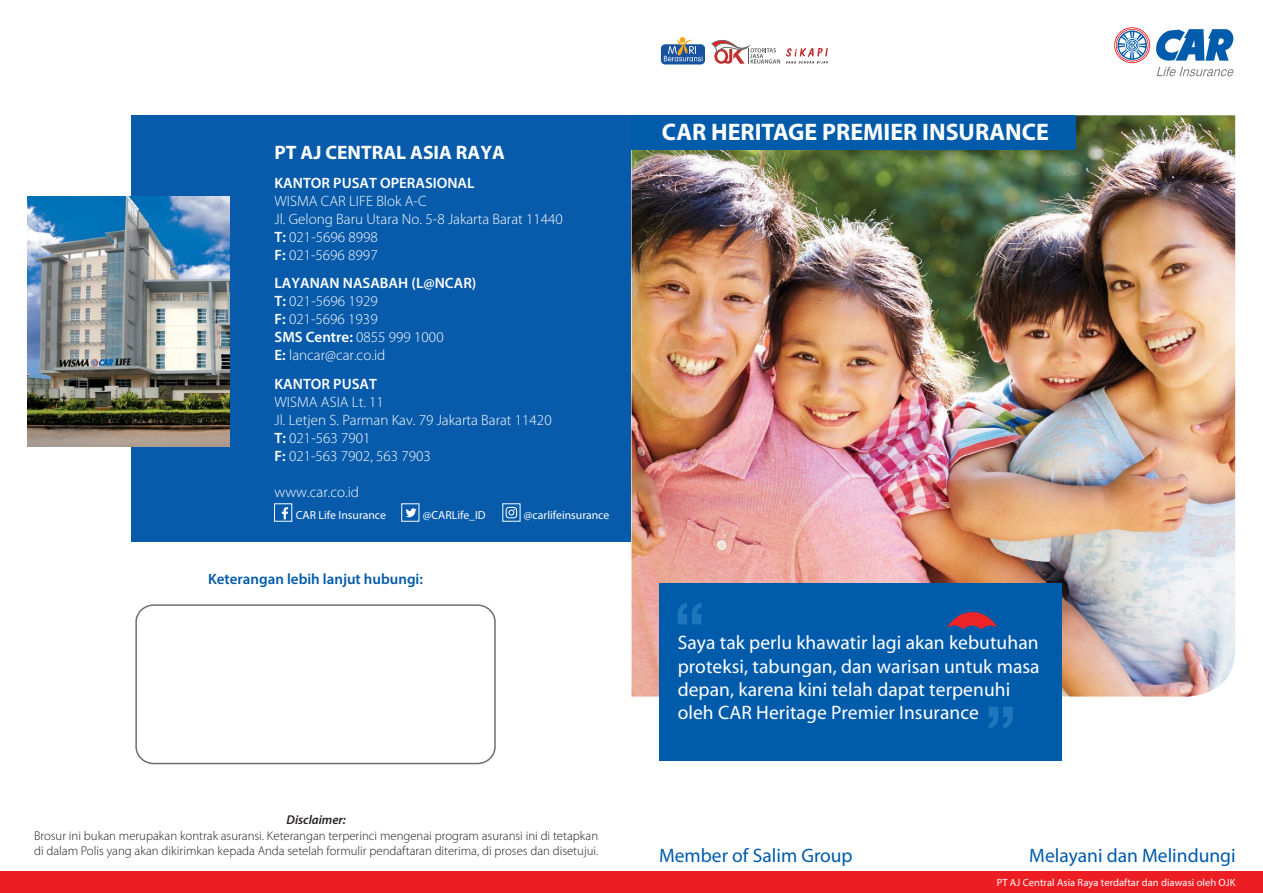
<style>
.page{position:relative;width:1263px;height:893px;background:#fff}
.page>*{position:absolute;margin:0;border:0;box-sizing:border-box;transform-origin:0 0}
.t1{font:700 24px "Myriad Pro";color:#fff}
.t2{font:19.5px/23.4px "Myriad";letter-spacing:.005em;color:#fff}
.t3{font:19.5px "Myriad Pro";color:#005bab}
.t4{font:700 19.5px "Myriad Pro";color:#fff}
.t5{font:300 15px/18px "Myriad Pro";color:#fff}
.t6{font:600 15px/18px "Myriad Pro";color:#fff}
.t7{font:600 15px "Myriad Pro";color:#005bab}
.t8{font:300 12.75px/15.3px "Myriad Pro";color:#231f20}
.t9{font:italic 600 12.75px "Myriad Pro";color:#231f20}
.t10{font:11.7px "Myriad Pro";color:#fff}
.t11{font:10.5px "Myriad Pro";letter-spacing:.005em;color:#fff}
.s1{font-weight:600}
.s2{font-weight:300}
</style>
<div class="page">
<img style="left:631px;top:115px;width:604px;height:582px">
<div style="left:659px;top:583px;width:403px;height:178px;background:#005baa"></div>
<svg style="left:677px;top:603px;width:24px;height:21px"></svg>
<svg style="left:989px;top:707px;width:24px;height:21px"></svg>
<svg style="left:947px;top:612px;width:51px;height:17px"></svg>
<div style="left:630px;top:115px;width:445px;height:35px;background:#005baa"></div>
<div style="left:0;top:872px;width:1263px;height:21px;background:#ed1d24"></div>
<div style="left:135px;top:604px;width:361px;height:160px;border:2px solid #6d6f71;border-radius:17px"></div>
<div style="left:132px;top:115px;width:499px;height:426px;background:#075baa"></div>
<img style="left:27px;top:196px;width:202px;height:251px">
<svg style="left:282px;top:507px;width:6px;height:12px"></svg>
<div style="left:274px;top:504px;width:18px;height:17px;border:1px solid #fff"></div>
<svg style="left:405px;top:508px;width:11px;height:9px"></svg>
<svg style="left:506px;top:507px;width:11px;height:11px"></svg>
<svg style="left:661px;top:44px;width:44px;height:20px"></svg>
<svg style="left:664px;top:37px;width:39px;height:24px"></svg>
<svg style="left:712px;top:40px;width:68px;height:24px"></svg>
<svg style="left:786px;top:48px;width:42px;height:16px"></svg>
<svg style="left:1114px;top:27px;width:120px;height:49px"></svg>
<h2 class="t4" style="left:275px;top:140px;width:232px">PT AJ CENTRAL ASIA RAYA</h2>
<p class="t6" style="left:275px;top:173px;width:202px">KANTOR PUSAT OPERASIONAL</p>
<p class="t5" style="left:275px;top:192px;width:290px">WISMA CAR LIFE Blok A-C<br>Jl. Gelong Baru Utara No. 5-8 Jakarta Barat 11440<br><span class="s1">T:</span> 021-5696 8998<br><span class="s1">F:</span> 021-5696 8997</p>
<p class="t6" style="left:275px;top:274px;width:203px">LAYANAN NASABAH (L@NCAR)<br>T: <span class="s2">021-5696 1929<br></span>F: <span class="s2">021-5696 1939</span></p>
<p class="t5" style="left:275px;top:341px;width:112px;line-height:28.5px"><span class="s1">E:</span> lancar@car.co.id<br><span class="s1">KANTOR PUSAT</span></p>
<p class="t5" style="left:275px;top:393px;width:279px">WISMA ASIA Lt. 11<br>Jl. Letjen S. Parman Kav. 79 Jakarta Barat 11420<br><span class="s1">T:</span> 021-563 7901<br><span class="s1">F:</span> 021-563 7902, 563 7903</p>
<p class="t5" style="left:275px;top:483px;width:86px">www.car.co.id</p>
<p class="t10" style="left:296px;top:507px;width:92px">CAR Life Insurance</p>
<p class="t10" style="left:423px;top:507px;width:64px">@CARLife_ID</p>
<p class="t10" style="left:524px;top:507px;width:87px">@carlifeinsurance</p>
<p class="t5" style="left:275px;top:328px;width:171px"><span class="s1">SMS Centre:</span> 0855 999 1000</p>
<p class="t7" style="left:208px;top:569px;width:216px">Keterangan lebih lanjut hubungi:</p>
<p class="t9" style="left:286px;top:812px;width:61px">Disclaimer:</p>
<p class="t8" style="left:34px;top:828px;width:566px">Brosur ini bukan merupakan kontrak asuransi. Keterangan terperinci mengenai program asuransi ini di tetapkan di dalam Polis yang akan dikirimkan kepada Anda setelah formulir pendaftaran diterima, di proses dan disetujui.</p>
<h1 class="t1" style="left:662px;top:116px;width:388px">CAR HERITAGE PREMIER INSURANCE</h1>
<h2 class="t2" style="left:678px;top:632px;width:363px">Saya tak perlu khawatir lagi akan kebutuhan proteksi, tabungan, dan warisan untuk masa depan, karena kini telah dapat terpenuhi oleh CAR Heritage Premier Insurance</h2>
<h2 class="t3" style="left:659px;top:843px;width:195px">Member of Salim Group</h2>
<h2 class="t3" style="left:1029px;top:843px;width:208px">Melayani dan Melindungi</h2>
<p class="t11" style="left:997px;top:876px;width:240px">PT AJ Central Asia Raya terdaftar dan diawasi oleh OJK</p>
</div>
